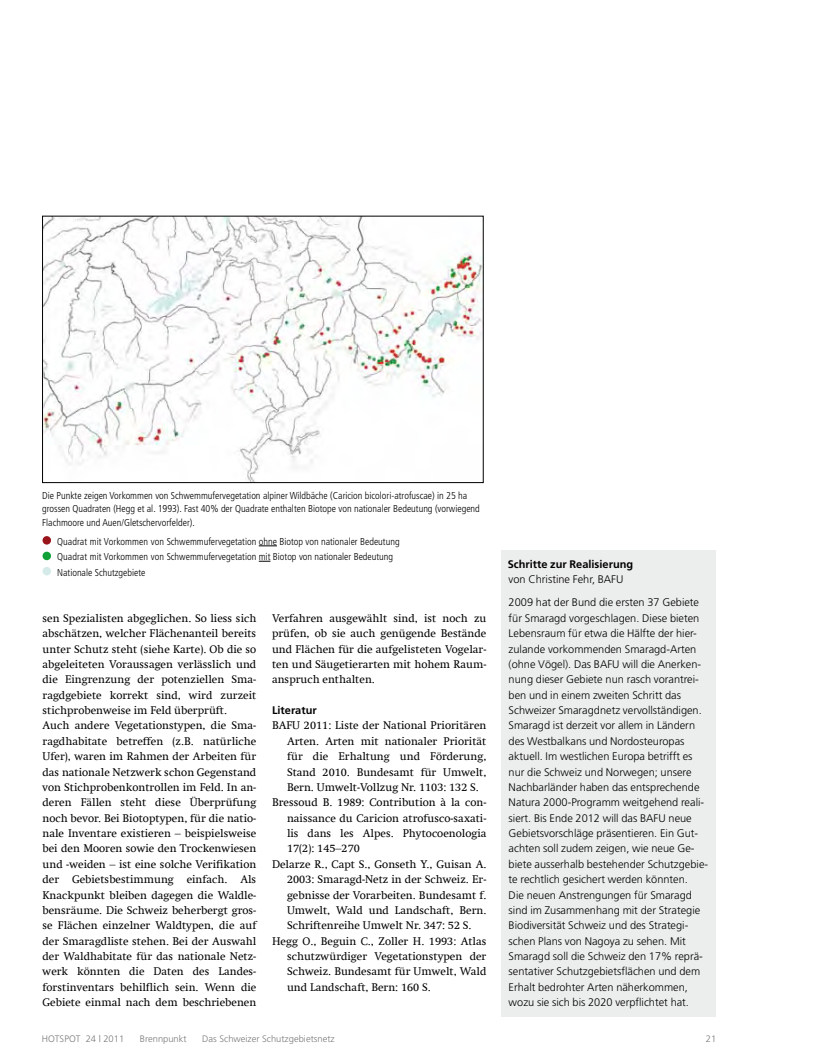
<style>
.page{position:relative;width:833px;height:1063px;background:#fff}
.page>*{position:absolute;margin:0;border:0;box-sizing:border-box;transform-origin:0 0}
.t1{font:11.25px/15.4px "Swift Com";color:#000}
.t2{font:300 11px/15.4px "Frutiger";color:#000}
.t3{font:700 11px "Frutiger";color:#000}
.t4{font:300 condensed 10px/13.8px "Frutiger";color:#000}
.t5{font:300 9.38px "Frutiger";color:#797a7c}
</style>
<div class="page">
<img style="left:44px;top:218px;width:437px;height:263px">
<div style="left:42px;top:216px;width:441px;height:267px;border:1px solid #000"></div>
<div style="left:43px;top:536px;width:8px;height:9px;background:#9a141c;border-radius:50%"></div>
<div style="left:43px;top:552px;width:8px;height:8px;background:#12a138;border-radius:50%"></div>
<div style="left:43px;top:567px;width:8px;height:8px;background:#d4ebea;border-radius:50%"></div>
<div style="left:501px;top:550px;width:215px;height:467px;background:#eceded"></div>
<svg style="left:259px;top:546px;width:18px;height:1px"></svg>
<p class="t4" style="left:42px;top:489px;width:439px">Die Punkte zeigen Vorkommen von Schwemmufervegetation alpiner Wildbäche (Caricion bicolori-atrofuscae) in 25 ha grossen Quadraten (Hegg et al. 1993). Fast 40% der Quadrate enthalten Biotope von nationaler Bedeutung (vorwiegend<br>Flachmoore und Auen/Gletschervorfelder).</p>
<p class="t4" style="left:57px;top:534px;width:344px;line-height:15.4px">Quadrat mit Vorkommen von Schwemmufervegetation ohne Biotop von nationaler Bedeutung<br>Quadrat mit Vorkommen von Schwemmufervegetation mit Biotop von nationaler Bedeutung<br>Nationale Schutzgebiete</p>
<p class="t1" style="left:43px;top:610px;width:215px">sen Spezialisten abgeglichen. So liess sich abschätzen, welcher Flächenanteil bereits unter Schutz steht (siehe Karte). Ob die so abgeleiteten Voraussagen verlässlich und die Eingrenzung der potenziellen Sma&shy;ragdgebiete korrekt sind, wird zurzeit stichprobenweise im Feld überprüft.<br>Auch andere Vegetationstypen, die Sma&shy;ragdhabitate betreffen (z.B. natürliche Ufer), waren im Rahmen der Arbeiten für das nationale Netzwerk schon Gegenstand von Stichprobenkontrollen im Feld. In an&shy;deren Fällen steht diese Überprüfung noch bevor. Bei Biotoptypen, für die natio&shy;nale Inventare existieren – beispielsweise bei den Mooren sowie den Trockenwiesen und -weiden – ist eine solche Verifikation der Gebietsbestimmung einfach. Als Knackpunkt bleiben dagegen die Waldle&shy;bensräume. Die Schweiz beherbergt gros&shy;se Flächen einzelner Waldtypen, die auf der Smaragdliste stehen. Bei der Auswahl der Waldhabitate für das nationale Netz&shy;werk könnten die Daten des Landes&shy;forstinventars behilflich sein. Wenn die Gebiete einmal nach dem beschriebenen</p>
<p class="t1" style="left:272px;top:610px;width:216px;text-align:justify">Verfahren ausgewählt sind, ist noch zu prüfen, ob sie auch genügende Bestände und Flächen für die aufgelisteten Vogelar&shy;ten und Säugetierarten mit hohem Raum&shy;anspruch enthalten.</p>
<p class="t3" style="left:272px;top:704px;width:46px">Literatur</p>
<p class="t1" style="left:272px;top:718px;width:216px">BAFU 2011: Liste der National Prioritären</p>
<p class="t1" style="left:287px;top:733px;width:201px">Arten. Arten mit nationaler Priorität</p>
<p class="t1" style="left:287px;top:749px;width:201px">für die Erhaltung und Förderung,</p>
<p class="t1" style="left:287px;top:764px;width:201px">Stand 2010. Bundesamt für Umwelt,</p>
<p class="t1" style="left:287px;top:779px;width:193px">Bern. Umwelt-Vollzug Nr. 1103: 132 S.</p>
<p class="t1" style="left:272px;top:795px;width:216px">Bressoud B. 1989: Contribution à la con-</p>
<p class="t1" style="left:287px;top:810px;width:201px">naissance du Caricion atrofusco-saxati-</p>
<p class="t1" style="left:287px;top:826px;width:201px">lis dans les Alpes. Phytocoenologia</p>
<p class="t1" style="left:287px;top:841px;width:74px">17(2): 145–270</p>
<p class="t1" style="left:272px;top:856px;width:216px">Delarze R., Capt S., Gonseth Y., Guisan A.</p>
<p class="t1" style="left:287px;top:872px;width:201px">2003: Smaragd-Netz in der Schweiz. Er-</p>
<p class="t1" style="left:287px;top:887px;width:201px">gebnisse der Vorarbeiten. Bundesamt f.</p>
<p class="t1" style="left:287px;top:902px;width:201px">Umwelt, Wald und Landschaft, Bern.</p>
<p class="t1" style="left:287px;top:918px;width:186px">Schriftenreihe Umwelt Nr. 347: 52 S.</p>
<p class="t1" style="left:272px;top:933px;width:216px">Hegg O., Beguin C., Zoller H. 1993: Atlas</p>
<p class="t1" style="left:287px;top:949px;width:201px">schutzwürdiger Vegetationstypen der</p>
<p class="t1" style="left:287px;top:964px;width:201px">Schweiz. Bundesamt für Umwelt, Wald</p>
<p class="t1" style="left:287px;top:979px;width:145px">und Landschaft, Bern: 160 S.</p>
<p class="t3" style="left:508px;top:558px;width:127px">Schritte zur Realisierung</p>
<p class="t2" style="left:508px;top:568px;width:192px;line-height:22.9px">von Christine Fehr, BAFU<br>2009 hat der Bund die ersten 37 Gebiete</p>
<p class="t2" style="left:508px;top:610px;width:201px">für Smaragd vorgeschlagen. Diese bieten Lebensraum für etwa die Hälfte der hier&shy;zulande vorkommenden Smaragd-Arten (ohne Vögel). Das BAFU will die Anerken&shy;nung dieser Gebiete nun rasch vorantrei&shy;ben und in einem zweiten Schritt das Schweizer Smaragdnetz vervollständigen.<br>Smaragd ist derzeit vor allem in Ländern des Westbalkans und Nordosteuropas aktuell. Im westlichen Europa betrifft es nur die Schweiz und Norwegen; unsere Nachbarländer haben das entsprechende Natura 2000-Programm weitgehend reali&shy;siert. Bis Ende 2012 will das BAFU neue Gebietsvorschläge präsentieren. Ein Gut&shy;achten soll zudem zeigen, wie neue Ge&shy;biete ausserhalb bestehender Schutzgebie&shy;te rechtlich gesichert werden könnten.<br>Die neuen Anstrengungen für Smaragd sind im Zusammenhang mit der Strategie Biodiversität Schweiz und des Strategi&shy;schen Plans von Nagoya zu sehen. Mit Smaragd soll die Schweiz den 17% reprä&shy;sentativer Schutzgebietsflächen und dem Erhalt bedrohter Arten näherkommen, wozu sie sich bis 2020 verpflichtet hat.</p>
<p class="t5" style="left:42px;top:1034px;width:84px">HOTSPOT 24 | 2011</p>
<p class="t5" style="left:140px;top:1034px;width:48px">Brennpunkt</p>
<p class="t5" style="left:202px;top:1034px;width:134px">Das Schweizer Schutzgebietsnetz</p>
<p class="t5" style="left:706px;top:1034px;width:12px">21</p>
</div>
